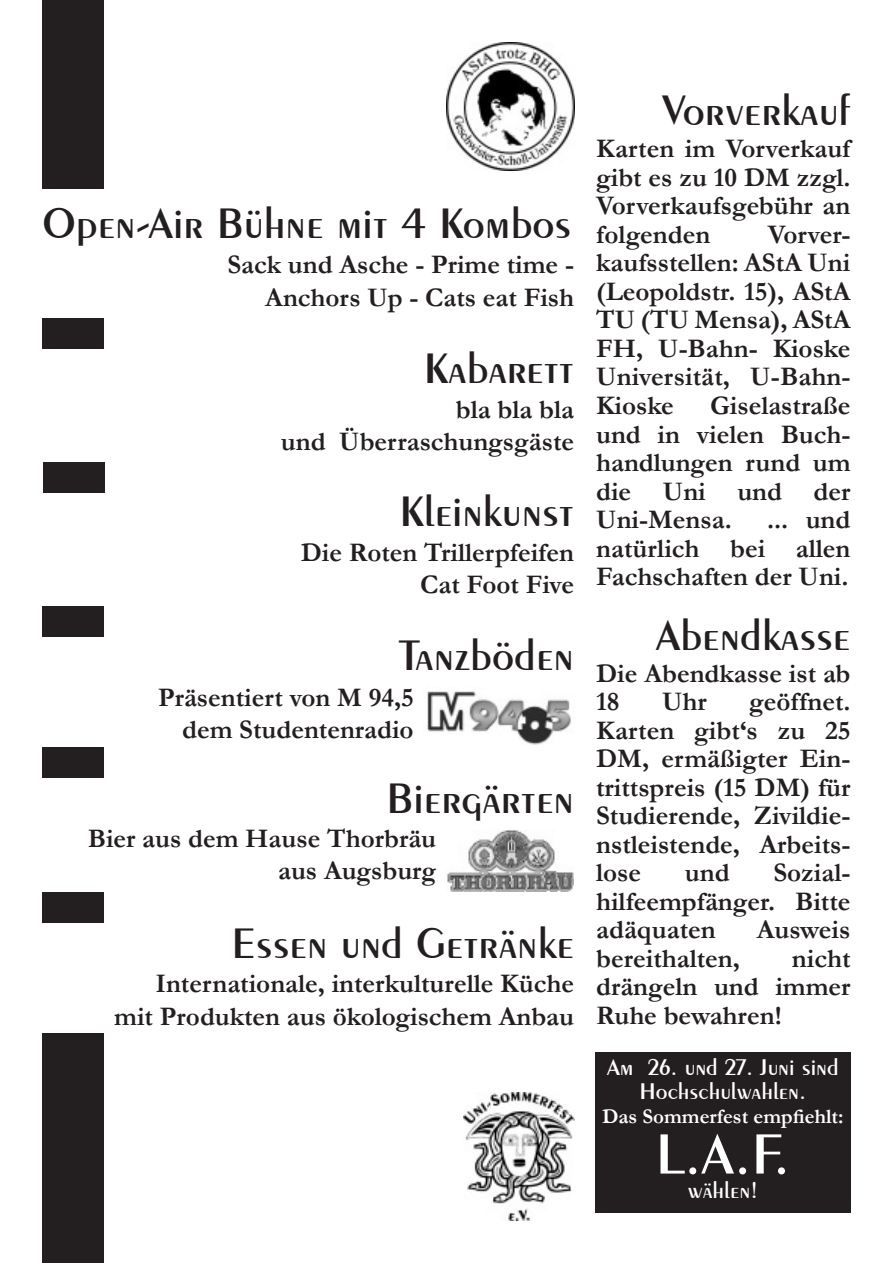
<style>
.page{position:relative;width:893px;height:1263px;background:#fff}
.page>*{position:absolute;margin:0;border:0;box-sizing:border-box;transform-origin:0 0}
.t1{font:600 60px "Exotic 350 BT";color:#fff}
.t2{font:600 45px "Exotic 350 BT";color:#231f20}
.t3{font:700 27px/28.5px "Garamond";color:#231f20;text-align:justify}
.t4{font:600 24px/24px "Exotic 350 BT";color:#fff;text-align:center}
.t5{font:700 21px "Garamond";color:#fff}
</style>
<div class="page">
<img style="left:446px;top:43px;width:128px;height:127px">
<div style="left:43px;top:318px;width:61px;height:31px;background:#231f20"></div>
<div style="left:43px;top:462px;width:62px;height:30px;background:#231f20"></div>
<div style="left:43px;top:606px;width:61px;height:30px;background:#231f20"></div>
<img style="left:427px;top:691px;width:144px;height:54px">
<div style="left:43px;top:748px;width:61px;height:30px;background:#231f20"></div>
<img style="left:447px;top:830px;width:126px;height:61px">
<div style="left:43px;top:892px;width:61px;height:31px;background:#231f20"></div>
<img style="left:464px;top:1093px;width:110px;height:127px">
<div style="left:43px;top:1033px;width:61px;height:230px;background:#231f20"></div>
<div style="left:43px;top:0;width:61px;height:189px;background:#231f20"></div>
<div style="left:595px;top:1052px;width:255px;height:160px;background:#231f20"></div>
<p class="t2" style="left:43px;top:196px;width:530px">Open-Air Bühne mit 4 Kombos</p>
<p class="t3" style="left:227px;top:248px;width:348px;line-height:32.4px;text-align:right">Sack und Asche - Prime time -<br>Anchors Up - Cats eat Fish</p>
<p class="t2" style="left:424px;top:341px;width:152px">Kabarett</p>
<p class="t3" style="left:281px;top:393px;width:295px;line-height:32.4px;text-align:right">bla bla bla<br>und Überraschungsgäste</p>
<p class="t2" style="left:399px;top:484px;width:176px">Kleinkunst</p>
<p class="t3" style="left:301px;top:536px;width:275px;line-height:32.4px;text-align:right">Die Roten Trillerpfeifen<br>Cat Foot Five</p>
<p class="t2" style="left:399px;top:628px;width:177px">Tanzböden</p>
<p class="t3" style="left:158px;top:681px;width:257px;line-height:32.4px;text-align:right">Präsentiert von M 94,5 dem Studentenradio</p>
<p class="t2" style="left:387px;top:770px;width:189px">Biergärten</p>
<p class="t3" style="left:88px;top:822px;width:350px;line-height:32.4px;text-align:right">Bier aus dem Hause Thorbräu aus Augsburg</p>
<p class="t2" style="left:232px;top:915px;width:344px">Essen und Getränke</p>
<p class="t3" style="left:114px;top:967px;width:461px;line-height:32.4px;text-align:right">Internationale, interkulturelle Küche mit Produkten aus ökologischem Anbau</p>
<p class="t2" style="left:663px;top:83px;width:189px">Vorverkauf</p>
<p class="t3" style="left:596px;top:135px;width:256px">Karten im Vorverkauf gibt es zu 10 DM zzgl.<br>Vorverkaufsgebühr an folgenden</p>
<p class="t3" style="left:596px;top:220px;width:256px;text-indent:171px">Vorver&shy;kaufsstellen: AStA Uni (Leopoldstr. 15), AStA TU (TU Mensa), AStA FH, U-Bahn- Kioske Universität, U-Bahn-Kioske</p>
<p class="t3" style="left:596px;top:391px;width:256px;text-indent:114px">Giselastraße und in vielen Buch&shy;handlungen rund um die Uni und der Uni-Mensa.</p>
<p class="t3" style="left:596px;top:505px;width:256px;text-indent:171px">... und natürlich bei allen Fachschaften der Uni.</p>
<p class="t2" style="left:656px;top:608px;width:196px">Abendkasse</p>
<p class="t3" style="left:596px;top:659px;width:256px">Die Abendkasse ist ab<br>18</p>
<p class="t3" style="left:596px;top:687px;width:256px;text-indent:153px">geöffnet.<br>Karten gibt‘s zu 25<br>DM, ermäßigter Ein&shy;trittspreis (15 DM) für Studierende, Zivildie&shy;nstleistende, Arbeits&shy;lose</p>
<p class="t3" style="left:662px;top:687px;width:46px">Uhr</p>
<p class="t3" style="left:685px;top:858px;width:46px">und</p>
<p class="t3" style="left:596px;top:858px;width:256px;text-indent:177px">Sozial&shy;hilfeempfänger. Bitte adäquaten</p>
<p class="t3" style="left:757px;top:915px;width:95px">Ausweis</p>
<p class="t3" style="left:596px;top:944px;width:145px">bereithalten,</p>
<p class="t3" style="left:596px;top:944px;width:256px;text-indent:196px">nicht drängeln und immer Ruhe bewahren!</p>
<p class="t4" style="left:607px;top:1054px;width:233px">Am 26. und 27. Juni sind<br>Hochschulwahlen.</p>
<p class="t5" style="left:602px;top:1102px;width:243px">Das Sommerfest empfiehlt:</p>
<p class="t1" style="left:655px;top:1117px;width:136px">L.A.F.</p>
<p class="t4" style="left:688px;top:1177px;width:72px">wählen!</p>
</div>
